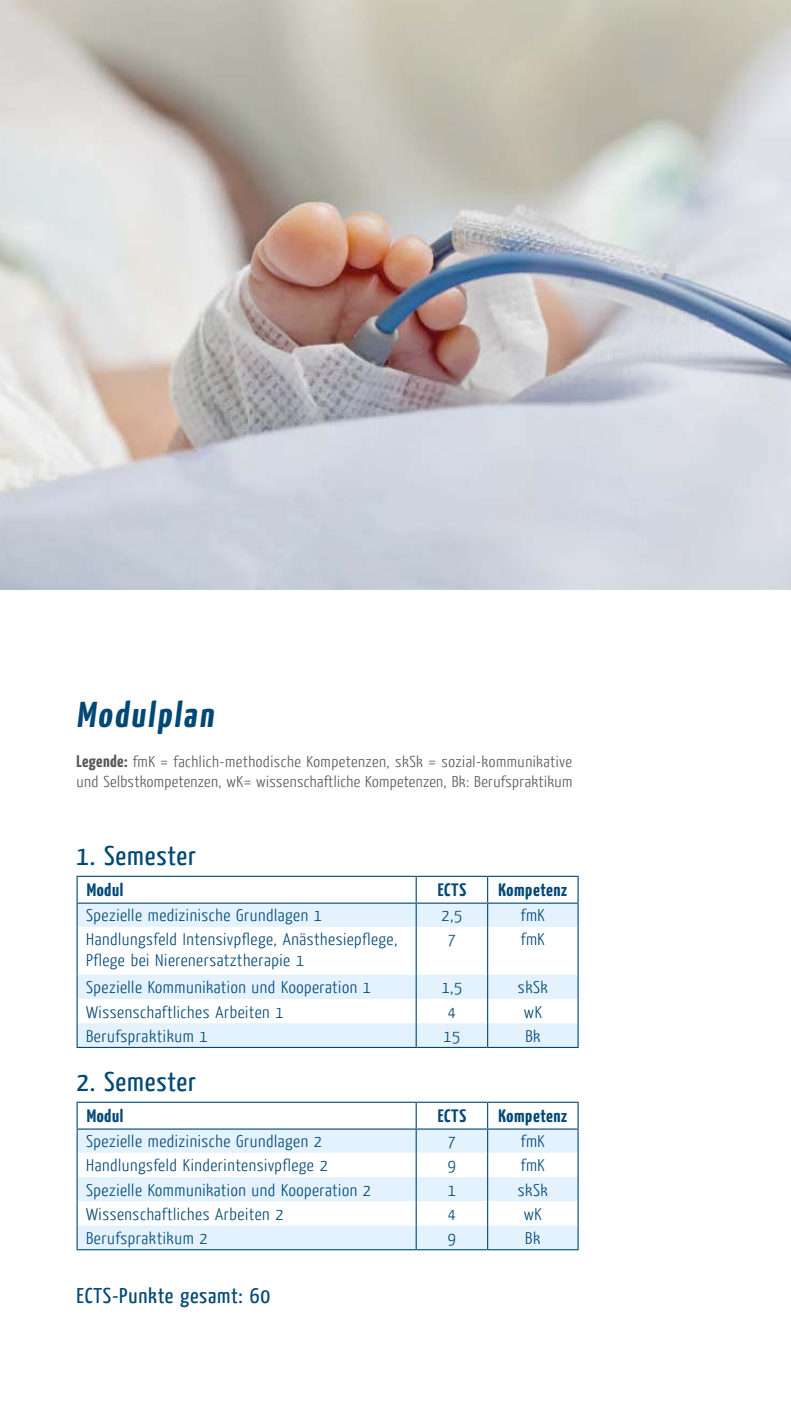
<style>
.page{position:relative;width:791px;height:1404px;background:#fff}
.page>*{position:absolute;margin:0;border:0;box-sizing:border-box;transform-origin:0 0}
.h2_-_Modulplan{font:700 36px "Yanone Kaffeesatz";color:#004876;scale:1.1 1}
.t1{font:27px "Yanone Kaffeesatz";letter-spacing:.03em;color:#004876;scale:1.1 1}
.p_-_Fließtext{font:21.38px "Yanone Kaffeesatz";letter-spacing:.03em;color:#004876;scale:1.1 1}
.Tabellenkopf_weiss_zentriert{font:700 18px "Yanone Kaffeesatz";letter-spacing:.03em;color:#004876;scale:1.1 1}
.Tabellenkopf_weiss{font:700 18px "Yanone Kaffeesatz";letter-spacing:.03em;color:#004876;scale:1.1 1}
.Tabellenkörper{font:300 16.88px/20.2px "Yanone Kaffeesatz";letter-spacing:.03em;color:#004876;scale:1.1 1}
.Tabellenkörper_zentriert{font:300 16.88px "Yanone Kaffeesatz";letter-spacing:.03em;color:#004876;scale:1.1 1}
.t2{font:300 15.75px "Yanone Kaffeesatz";letter-spacing:.02em;color:#575756;scale:1.1 1}
.s1{font-weight:700;font-size:16.88px}
</style>
<div class="page">
<img style="left:0;top:0;width:791px;height:589px">
<svg style="left:78px;top:903px;width:499px;height:143px"></svg>
<hr style="left:77px;top:926px;width:1px;height:48px;background:#004876">
<hr style="left:416px;top:926px;width:1px;height:48px;background:#004876">
<hr style="left:487px;top:926px;width:1px;height:48px;background:#004876">
<hr style="left:577px;top:926px;width:2px;height:48px;background:#004876">
<hr style="left:577px;top:974px;width:2px;height:24px;background:#004876">
<hr style="left:577px;top:998px;width:2px;height:25px;background:#004876">
<svg style="left:77px;top:974px;width:1px;height:72px"></svg>
<svg style="left:416px;top:974px;width:1px;height:72px"></svg>
<svg style="left:487px;top:974px;width:1px;height:72px"></svg>
<hr style="left:577px;top:1023px;width:2px;height:23px;background:#004876">
<hr style="left:77px;top:1046px;width:339px;height:1px;background:#004876">
<hr style="left:416px;top:1046px;width:72px;height:1px;background:#004876">
<hr style="left:488px;top:1046px;width:91px;height:1px;background:#004876">
<svg style="left:487px;top:876px;width:1px;height:50px"></svg>
<hr style="left:577px;top:903px;width:2px;height:23px;background:#004876">
<hr style="left:416px;top:875px;width:72px;height:1px;background:#004876">
<hr style="left:488px;top:875px;width:91px;height:1px;background:#004876">
<hr style="left:577px;top:876px;width:2px;height:26px;background:#004876">
<hr style="left:416px;top:902px;width:72px;height:1px;background:#004876">
<hr style="left:488px;top:902px;width:91px;height:1px;background:#004876">
<hr style="left:77px;top:875px;width:339px;height:1px;background:#004876">
<svg style="left:77px;top:876px;width:1px;height:50px"></svg>
<svg style="left:416px;top:876px;width:1px;height:50px"></svg>
<hr style="left:77px;top:902px;width:339px;height:1px;background:#004876">
<svg style="left:78px;top:1129px;width:499px;height:119px;fill:#e4f2fd"></svg>
<hr style="left:577px;top:1129px;width:2px;height:23px;background:#004876">
<hr style="left:577px;top:1152px;width:2px;height:24px;background:#004876">
<hr style="left:577px;top:1176px;width:2px;height:25px;background:#004876">
<hr style="left:577px;top:1201px;width:2px;height:24px;background:#004876">
<hr style="left:577px;top:1225px;width:2px;height:23px;background:#004876">
<hr style="left:77px;top:1248px;width:339px;height:2px;background:#004876">
<hr style="left:416px;top:1248px;width:72px;height:2px;background:#004876">
<hr style="left:488px;top:1248px;width:91px;height:2px;background:#004876">
<hr style="left:77px;top:1101px;width:339px;height:1px;background:#004876">
<svg style="left:77px;top:1102px;width:1px;height:146px"></svg>
<hr style="left:416px;top:1101px;width:72px;height:1px;background:#004876">
<svg style="left:416px;top:1102px;width:1px;height:146px"></svg>
<hr style="left:488px;top:1101px;width:91px;height:1px;background:#004876">
<svg style="left:487px;top:1102px;width:1px;height:146px"></svg>
<hr style="left:577px;top:1102px;width:2px;height:26px;background:#004876">
<hr style="left:77px;top:1128px;width:339px;height:1px;background:#004876">
<hr style="left:416px;top:1128px;width:72px;height:1px;background:#004876">
<hr style="left:488px;top:1128px;width:91px;height:1px;background:#004876">
<h2 class="h2_-_Modulplan" style="left:77px;top:692px;width:131px">Modulplan</h2>
<p class="t2" style="left:77px;top:751px;width:452px"><span class="s1">Legende:</span> fmK = fachlich-methodische Kompetenzen, skSk = sozial-kommunikative</p>
<p class="t2" style="left:77px;top:771px;width:452px">und Selbstkompetenzen, wK= wissenschaftliche Kompetenzen, Bk: Berufspraktikum</p>
<p class="t1" style="left:77px;top:838px;width:110px">1. Semester</p>
<p class="Tabellenkopf_weiss" style="left:87px;top:879px;width:35px">Modul</p>
<p class="Tabellenkopf_weiss_zentriert" style="left:438px;top:879px;width:27px">ECTS</p>
<p class="Tabellenkopf_weiss_zentriert" style="left:498px;top:879px;width:64px">Kompetenz</p>
<p class="Tabellenkörper" style="left:86px;top:904px;width:216px">Spezielle medizinische Grundlagen 1</p>
<p class="Tabellenkörper_zentriert" style="left:442px;top:904px;width:20px">2,5</p>
<p class="Tabellenkörper_zentriert" style="left:521px;top:904px;width:23px">fmK</p>
<p class="Tabellenkörper" style="left:86px;top:928px;width:284px">Handlungsfeld Intensivpflege, Anästhesiepflege,<br>Pflege bei Nierenersatztherapie 1</p>
<p class="Tabellenkörper_zentriert" style="left:448px;top:928px;width:9px">7</p>
<p class="Tabellenkörper_zentriert" style="left:521px;top:928px;width:23px">fmK</p>
<p class="Tabellenkörper" style="left:86px;top:976px;width:260px">Spezielle Kommunikation und Kooperation 1</p>
<p class="Tabellenkörper_zentriert" style="left:442px;top:976px;width:20px">1,5</p>
<p class="Tabellenkörper_zentriert" style="left:518px;top:976px;width:29px">skSk</p>
<p class="Tabellenkörper" style="left:86px;top:1000px;width:181px">Wissenschaftliches Arbeiten 1</p>
<p class="Tabellenkörper_zentriert" style="left:448px;top:1001px;width:9px">4</p>
<p class="Tabellenkörper_zentriert" style="left:524px;top:1001px;width:18px">wK</p>
<p class="Tabellenkörper" style="left:86px;top:1025px;width:112px">Berufspraktikum 1</p>
<p class="Tabellenkörper_zentriert" style="left:444px;top:1025px;width:17px">15</p>
<p class="Tabellenkörper_zentriert" style="left:525px;top:1025px;width:15px">Bk</p>
<p class="t1" style="left:77px;top:1064px;width:110px">2. Semester</p>
<p class="Tabellenkopf_weiss" style="left:87px;top:1104px;width:35px">Modul</p>
<p class="Tabellenkopf_weiss_zentriert" style="left:438px;top:1104px;width:27px">ECTS</p>
<p class="Tabellenkopf_weiss_zentriert" style="left:498px;top:1104px;width:64px">Kompetenz</p>
<p class="Tabellenkörper" style="left:86px;top:1130px;width:216px">Spezielle medizinische Grundlagen 2</p>
<p class="Tabellenkörper_zentriert" style="left:448px;top:1130px;width:9px">7</p>
<p class="Tabellenkörper_zentriert" style="left:521px;top:1130px;width:23px">fmK</p>
<p class="Tabellenkörper" style="left:86px;top:1154px;width:221px">Handlungsfeld Kinderintensivpflege 2</p>
<p class="Tabellenkörper_zentriert" style="left:448px;top:1154px;width:9px">9</p>
<p class="Tabellenkörper_zentriert" style="left:521px;top:1154px;width:23px">fmK</p>
<p class="Tabellenkörper" style="left:86px;top:1178px;width:260px">Spezielle Kommunikation und Kooperation 2</p>
<p class="Tabellenkörper_zentriert" style="left:448px;top:1178px;width:9px">1</p>
<p class="Tabellenkörper_zentriert" style="left:518px;top:1178px;width:29px">skSk</p>
<p class="Tabellenkörper" style="left:86px;top:1203px;width:181px">Wissenschaftliches Arbeiten 2</p>
<p class="Tabellenkörper_zentriert" style="left:448px;top:1203px;width:9px">4</p>
<p class="Tabellenkörper_zentriert" style="left:524px;top:1203px;width:18px">wK</p>
<p class="Tabellenkörper" style="left:86px;top:1227px;width:112px">Berufspraktikum 2</p>
<p class="Tabellenkörper_zentriert" style="left:448px;top:1227px;width:9px">9</p>
<p class="Tabellenkörper_zentriert" style="left:525px;top:1227px;width:15px">Bk</p>
<p class="p_-_Fließtext" style="left:77px;top:1281px;width:178px">ECTS-Punkte gesamt: 60</p>
</div>
